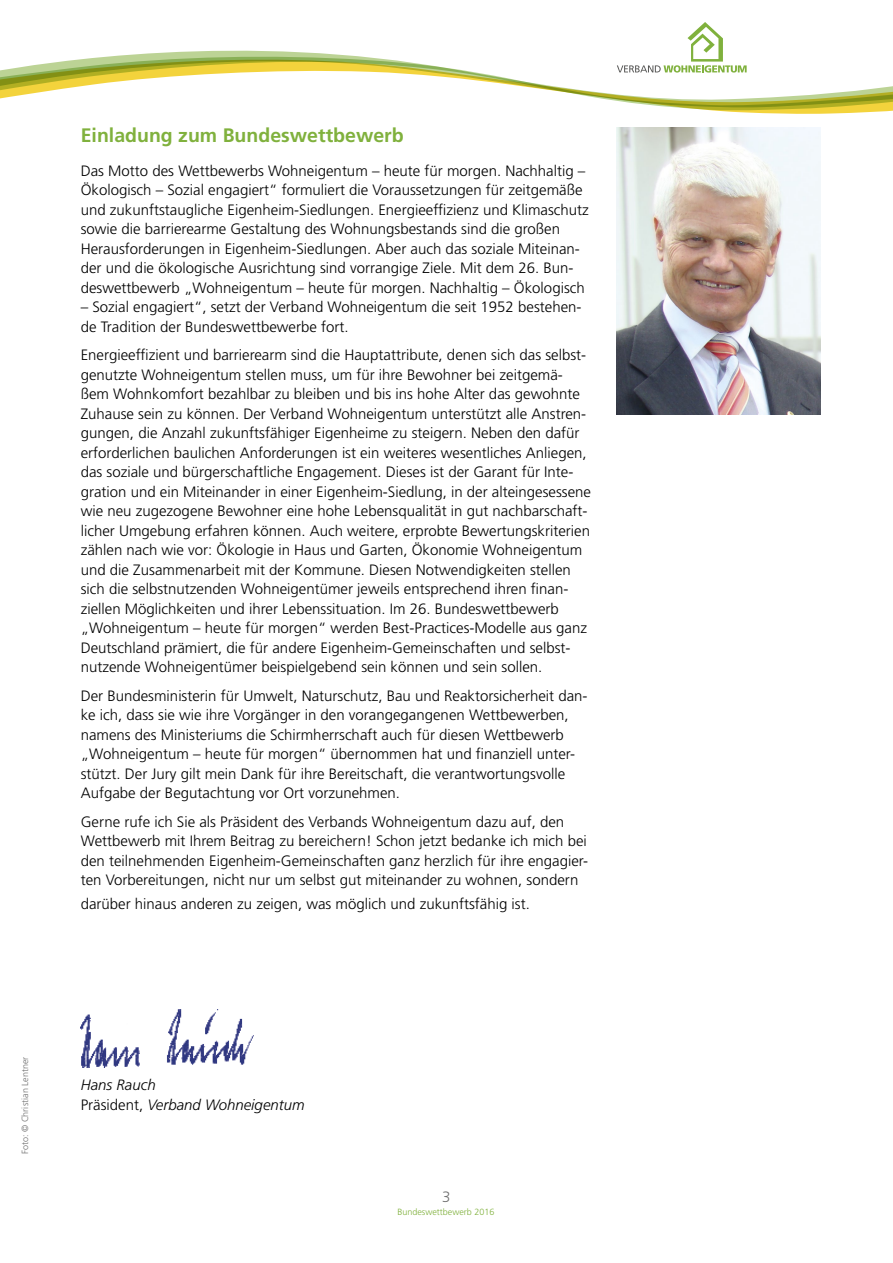
<style>
.page{position:relative;width:893px;height:1263px;background:#fff}
.page>*{position:absolute;margin:0;border:0;box-sizing:border-box;transform-origin:0 0}
.t1{font:700 19.5px "Frutiger LT Std";color:#80b13d}
.t2{font:300 15px/19.5px "Frutiger LT Std";color:#000}
.t3{font:italic 300 15px/19.5px "Frutiger LT Std";color:#000}
.t4{font:300 15px "Frutiger LT Std";color:#6e6e6e}
.t5{font:300 9px "Frutiger LT Std";letter-spacing:.005em;color:#6e6e6e}
.t6{font:300 9px "Frutiger LT Std";color:#80b13d}
.s1{font-style:normal}
</style>
<div class="page">
<img style="left:81px;top:1009px;width:172px;height:59px">
<img style="left:617px;top:128px;width:204px;height:286px">
<svg style="left:721px;top:111px;width:168px;height:3px"></svg>
<svg style="left:142px;top:50px;width:186px;height:4px"></svg>
<svg style="left:0;top:54px;width:893px;height:57px"></svg>
<svg style="left:617px;top:22px;width:130px;height:51px"></svg>
<h1 class="t1" style="left:81px;top:124px;width:324px">Einladung zum Bundeswettbewerb</h1>
<p class="t2" style="left:81px;top:161px;width:510px">Das Motto des Wettbewerbs Wohneigentum – heute für morgen. Nachhaltig – Ökologisch – Sozial engagiert“ formuliert die Voraussetzungen für zeitgemäße und zukunftstaugliche Eigenheim-Siedlungen. Energieeffizienz und Klimaschutz sowie die barrierearme Gestaltung des Wohnungsbestands sind die großen Herausforderungen in Eigenheim-Siedlungen. Aber auch das soziale Miteinan&shy;der und die ökologische Ausrichtung sind vorrangige Ziele. Mit dem 26. Bun&shy;deswettbewerb „Wohneigentum – heute für morgen. Nachhaltig – Ökologisch</p>
<p class="t2" style="left:81px;top:298px;width:502px">– Sozial engagiert“, setzt der Verband Wohneigentum die seit 1952 bestehen&shy;de Tradition der Bundeswettbewerbe fort.</p>
<p class="t2" style="left:81px;top:345px;width:512px">Energieeffizient und barrierearm sind die Hauptattribute, denen sich das selbst&shy;genutzte Wohneigentum stellen muss, um für ihre Bewohner bei zeitgemä&shy;ßem Wohnkomfort bezahlbar zu bleiben und bis ins hohe Alter das gewohnte Zuhause sein zu können. Der Verband Wohneigentum unterstützt alle Anstren&shy;gungen, die Anzahl zukunftsfähiger Eigenheime zu steigern. Neben den dafür erforderlichen baulichen Anforderungen ist ein weiteres wesentliches Anliegen, das soziale und bürgerschaftliche Engagement. Dieses ist der Garant für Inte&shy;gration und ein Miteinander in einer Eigenheim-Siedlung, in der alteingesessene wie neu zugezogene Bewohner eine hohe Lebensqualität in gut nachbarschaft&shy;licher Umgebung erfahren können. Auch weitere, erprobte Bewertungskriterien zählen nach wie vor: Ökologie in Haus und Garten, Ökonomie Wohneigentum und die Zusammenarbeit mit der Kommune. Diesen Notwendigkeiten stellen sich die selbstnutzenden Wohneigentümer jeweils entsprechend ihren finan&shy;ziellen Möglichkeiten und ihrer Lebenssituation. Im 26. Bundeswettbewerb „Wohneigentum – heute für morgen“ werden Best-Practices-Modelle aus ganz Deutschland prämiert, die für andere Eigenheim-Gemeinschaften und selbst&shy;nutzende Wohneigentümer beispielgebend sein können und sein sollen.</p>
<p class="t2" style="left:81px;top:686px;width:508px">Der Bundesministerin für Umwelt, Naturschutz, Bau und Reaktorsicherheit dan&shy;ke ich, dass sie wie ihre Vorgänger in den vorangegangenen Wettbewerben, namens des Ministeriums die Schirmherrschaft auch für diesen Wettbewerb „Wohneigentum – heute für morgen“ übernommen hat und finanziell unter&shy;stützt. Der Jury gilt mein Dank für ihre Bereitschaft, die verantwortungsvolle Aufgabe der Begutachtung vor Ort vorzunehmen.</p>
<p class="t2" style="left:81px;top:812px;width:509px">Gerne rufe ich Sie als Präsident des Verbands Wohneigentum dazu auf, den Wettbewerb mit Ihrem Beitrag zu bereichern! Schon jetzt bedanke ich mich bei den teilnehmenden Eigenheim-Gemeinschaften ganz herzlich für ihre engagier&shy;ten Vorbereitungen, nicht nur um selbst gut miteinander zu wohnen, sondern</p>
<p class="t2" style="left:81px;top:894px;width:451px">darüber hinaus anderen zu zeigen, was möglich und zukunftsfähig ist.</p>
<p class="t5" style="left:20px;top:1154px;width:99px;rotate:-90deg">Foto: © Christian Lentner</p>
<p class="t3" style="left:81px;top:1075px;width:225px">Hans Rauch<br><span class="s1">Präsident,</span> Verband Wohneigentum</p>
<p class="t4" style="left:442px;top:1188px;width:10px">3</p>
<p class="t6" style="left:397px;top:1207px;width:99px">Bundeswettbewerb 2016</p>
</div>
